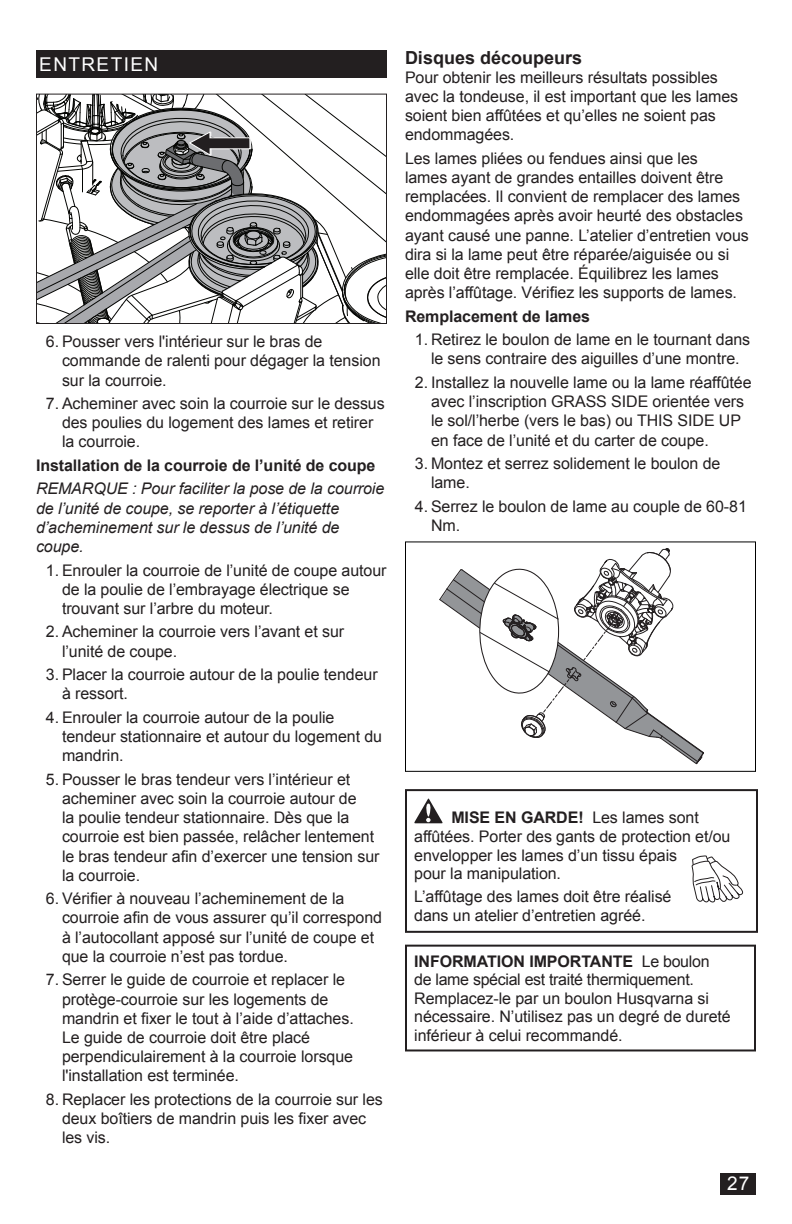
<style>
.page{position:relative;width:792px;height:1224px;background:#fff}
.page>*{position:absolute;margin:0;border:0;box-sizing:border-box;transform-origin:0 0}
.t1{font:19px "Arial";letter-spacing:.075em;color:#fff}
.Head_9_FR{font:700 18px "Arial";color:#231f20}
.Body_Text_FR{font:16px/19.2px "Arial";letter-spacing:-.005em;color:#231f20}
.Warning_FR{font:16px/18.6px "Arial";letter-spacing:-.005em;color:#231f20}
.Body_Text_FR-2{font:italic 16px/19.2px "Arial";letter-spacing:-.005em;color:#231f20}
.Body_Bold_FR{font:700 16px "Arial";letter-spacing:-.005em;color:#231f20}
.s1{font-weight:700}
</style>
<div class="page">
<svg style="left:439px;top:548px;width:265px;height:217px"></svg>
<div style="left:405px;top:541px;width:351px;height:231px;border:1px solid #000"></div>
<svg style="left:36px;top:94px;width:350px;height:230px"></svg>
<div style="left:721px;top:1174px;width:35px;height:21px;background:#231f20"></div>
<div style="left:36px;top:50px;width:351px;height:28px;background:#231f20"></div>
<div style="left:405px;top:945px;width:351px;height:106px;border:2px solid #231f20"></div>
<svg style="left:414px;top:798px;width:29px;height:25px"></svg>
<div style="left:405px;top:789px;width:353px;height:144px;border:2px solid #231f20"></div>
<svg style="left:692px;top:856px;width:52px;height:46px"></svg>
<p class="t1" style="left:39px;top:52px;width:121px">ENTRETIEN</p>
<p class="Head_9_FR" style="left:405px;top:45px;width:179px">Disques découpeurs</p>
<p class="Body_Text_FR" style="left:405px;top:68px;width:335px">Pour obtenir les meilleurs résultats possibles avec la tondeuse, il est important que les lames soient bien affûtées et qu’elles ne soient pas endommagées.</p>
<p class="Body_Text_FR" style="left:405px;top:149px;width:345px">Les lames pliées ou fendues ainsi que les<br>lames ayant de grandes entailles doivent être remplacées. Il convient de remplacer des lames endommagées après avoir heurté des obstacles ayant causé une panne. L’atelier d’entretien vous dira si la lame peut être réparée/aiguisée ou si elle doit être remplacée. Équilibrez les lames après l’affûtage. Vérifiez les supports de lames.</p>
<p class="Body_Bold_FR" style="left:405px;top:305px;width:187px">Remplacement de lames</p>
<p class="Body_Text_FR" style="left:415px;top:330px;width:337px;text-align:center">1. Retirez le boulon de lame en le tournant dans le sens contraire des aiguilles d’une montre.</p>
<p class="Body_Text_FR" style="left:431px;top:373px;width:322px;text-indent:-16px">2. Installez la nouvelle lame ou la lame réaffûtée avec l’inscription GRASS SIDE orientée vers le sol/l’herbe (vers le bas) ou THIS SIDE UP en face de l’unité et du carter de coupe.</p>
<p class="Body_Text_FR" style="left:431px;top:454px;width:291px;text-indent:-16px">3. Montez et serrez solidement le boulon de lame.</p>
<p class="Body_Text_FR" style="left:431px;top:497px;width:317px;text-indent:-16px">4. Serrez le boulon de lame au couple de 60-81<br>Nm.</p>
<p class="Body_Text_FR" style="left:62px;top:332px;width:320px;text-indent:-16px">6. Pousser vers l'intérieur sur le bras de commande de ralenti pour dégager la tension sur la courroie.</p>
<p class="Body_Text_FR" style="left:62px;top:394px;width:324px;text-indent:-16px">7. Acheminer avec soin la courroie sur le dessus des poulies du logement des lames et retirer la courroie.</p>
<p class="Body_Bold_FR" style="left:36px;top:455px;width:341px">Installation de la courroie de l’unité de coupe</p>
<p class="Body_Text_FR-2" style="left:36px;top:479px;width:350px">REMARQUE : Pour faciliter la pose de la courroie de l’unité de coupe, se reporter à l’étiquette d’acheminement sur le dessus de l’unité de coupe.</p>
<p class="Body_Text_FR" style="left:62px;top:561px;width:326px;text-indent:-16px">1. Enrouler la courroie de l’unité de coupe autour de la poulie de l’embrayage électrique se trouvant sur l’arbre du moteur.</p>
<p class="Body_Text_FR" style="left:62px;top:622px;width:284px;text-indent:-16px">2. Acheminer la courroie vers l’avant et sur l’unité de coupe.</p>
<p class="Body_Text_FR" style="left:62px;top:665px;width:317px;text-indent:-16px">3. Placer la courroie autour de la poulie tendeur à ressort.</p>
<p class="Body_Text_FR" style="left:62px;top:708px;width:322px;text-indent:-16px">4. Enrouler la courroie autour de la poulie tendeur stationnaire et autour du logement du mandrin.</p>
<p class="Body_Text_FR" style="left:62px;top:770px;width:319px;text-indent:-16px">5. Pousser le bras tendeur vers l’intérieur et acheminer avec soin la courroie autour de<br>la poulie tendeur stationnaire. Dès que la courroie est bien passée, relâcher lentement le bras tendeur afin d’exercer une tension sur la courroie.</p>
<p class="Body_Text_FR" style="left:62px;top:889px;width:322px;text-indent:-16px">6. Vérifier à nouveau l’acheminement de la courroie afin de vous assurer qu’il correspond à l’autocollant apposé sur l’unité de coupe et que la courroie n’est pas tordue.</p>
<p class="Body_Text_FR" style="left:62px;top:970px;width:293px;text-indent:-16px">7. Serrer le guide de courroie et replacer le protège-courroie sur les logements de mandrin et fixer le tout à l’aide d’attaches.<br>Le guide de courroie doit être placé perpendiculairement à la courroie lorsque l'installation est terminée.</p>
<p class="Body_Text_FR" style="left:62px;top:1090px;width:322px;text-indent:-16px">8. Replacer les protections de la courroie sur les deux boîtiers de mandrin puis les fixer avec les vis.</p>
<p class="Warning_FR" style="left:414px;top:809px;width:318px;text-indent:37px"><span class="s1">MISE EN GARDE!</span> Les lames sont affûtées. Porter des gants de protection et/ou envelopper les lames d’un tissu épais<br>pour la manipulation.</p>
<p class="Warning_FR" style="left:414px;top:887px;width:259px">L’affûtage des lames doit être réalisé dans un atelier d’entretien agréé.</p>
<p class="Warning_FR" style="left:414px;top:952px;width:318px"><span class="s1">INFORMATION IMPORTANTE</span> Le boulon de lame spécial est traité thermiquement.<br>Remplacez-le par un boulon Husqvarna si nécessaire. N’utilisez pas un degré de dureté inférieur à celui recommandé.</p>
<p class="t1" style="left:727px;top:1171px;width:24px">27</p>
</div>
